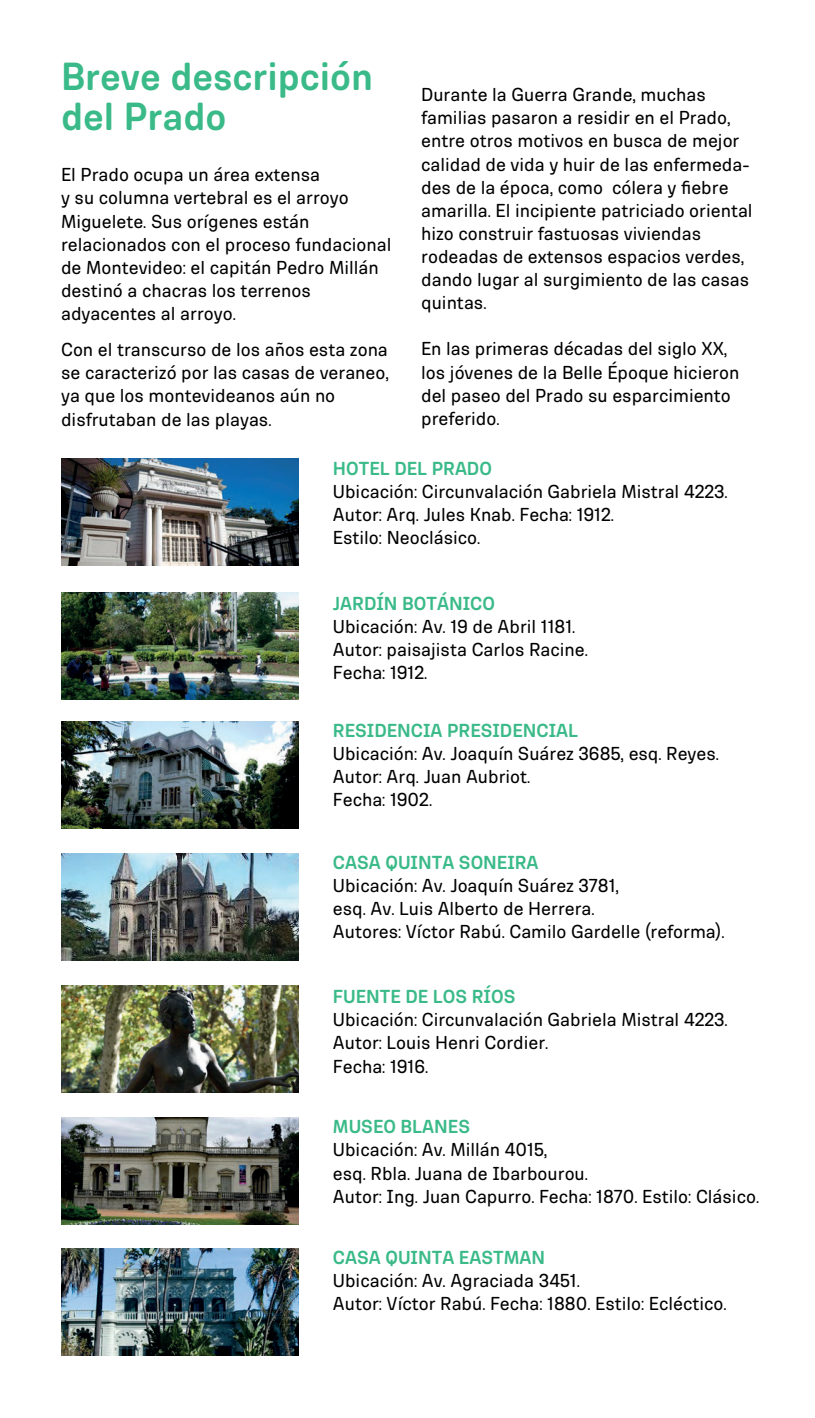
<style>
.page{position:relative;width:815px;height:1418px;background:#fff}
.page>*{position:absolute;margin:0;border:0;box-sizing:border-box;transform-origin:0 0}
.t1{font:700 40px/40px "Ciudadana";color:#3aba88}
.t2{font:19.25px/23px "Ciudadana";color:#000001}
.t3{font:700 19.25px "Ciudadana";color:#3aba88}
</style>
<div class="page">
<img style="left:61px;top:592px;width:238px;height:107px">
<img style="left:61px;top:458px;width:238px;height:107px">
<img style="left:61px;top:722px;width:238px;height:107px">
<img style="left:61px;top:853px;width:238px;height:107px">
<img style="left:61px;top:985px;width:238px;height:107px">
<img style="left:61px;top:1117px;width:238px;height:107px">
<img style="left:61px;top:1248px;width:238px;height:106px">
<h1 class="t1" style="left:61px;top:56px;width:313px">Breve descripción del Prado</h1>
<p class="t2" style="left:61px;top:165px;width:332px">El Prado ocupa un área extensa<br>y su columna vertebral es el arroyo<br>Miguelete. Sus orígenes están relacionados con el proceso fundacional de Montevideo: el capitán Pedro Millán destinó a chacras los terrenos adyacentes al arroyo.</p>
<p class="t2" style="left:61px;top:340px;width:329px">Con el transcurso de los años esta zona se caracterizó por las casas de veraneo, ya que los montevideanos aún no disfrutaban de las playas.</p>
<p class="t2" style="left:421px;top:85px;width:333px">Durante la Guerra Grande, muchas familias pasaron a residir en el Prado, entre otros motivos en busca de mejor calidad de vida y huir de las enfermeda&shy;des de la época, como cólera y fiebre amarilla. El incipiente patriciado oriental hizo construir fastuosas viviendas rodeadas de extensos espacios verdes, dando lugar al surgimiento de las casas quintas.</p>
<p class="t2" style="left:421px;top:339px;width:320px">En las primeras décadas del siglo XX, los jóvenes de la Belle Époque hicieron del paseo del Prado su esparcimiento preferido.</p>
<p class="t3" style="left:333px;top:457px;width:160px">HOTEL DEL PRADO</p>
<p class="t2" style="left:333px;top:481px;width:396px">Ubicación: Circunvalación Gabriela Mistral 4223.<br>Autor: Arq. Jules Knab. Fecha: 1912.<br>Estilo: Neoclásico.</p>
<p class="t3" style="left:333px;top:592px;width:163px">JARDÍN BOTÁNICO</p>
<p class="t2" style="left:333px;top:616px;width:256px">Ubicación: Av. 19 de Abril 1181.<br>Autor: paisajista Carlos Racine.<br>Fecha: 1912.</p>
<p class="t3" style="left:333px;top:718px;width:247px">RESIDENCIA PRESIDENCIAL</p>
<p class="t2" style="left:333px;top:743px;width:388px">Ubicación: Av. Joaquín Suárez 3685, esq. Reyes.<br>Autor: Arq. Juan Aubriot.<br>Fecha: 1902.</p>
<p class="t3" style="left:333px;top:850px;width:207px">CASA QUINTA SONEIRA</p>
<p class="t2" style="left:333px;top:875px;width:393px">Ubicación: Av. Joaquín Suárez 3781,<br>esq. Av. Luis Alberto de Herrera.<br>Autores: Víctor Rabú. Camilo Gardelle (reforma).</p>
<p class="t3" style="left:333px;top:985px;width:184px">FUENTE DE LOS RÍOS</p>
<p class="t2" style="left:333px;top:1009px;width:396px">Ubicación: Circunvalación Gabriela Mistral 4223.<br>Autor: Louis Henri Cordier.<br>Fecha: 1916.</p>
<p class="t3" style="left:333px;top:1115px;width:139px">MUSEO BLANES</p>
<p class="t2" style="left:333px;top:1139px;width:428px">Ubicación: Av. Millán 4015,<br>esq. Rbla. Juana de Ibarbourou.<br>Autor: Ing. Juan Capurro. Fecha: 1870. Estilo: Clásico.</p>
<p class="t3" style="left:333px;top:1246px;width:214px">CASA QUINTA EASTMAN</p>
<p class="t2" style="left:333px;top:1270px;width:395px">Ubicación: Av. Agraciada 3451.<br>Autor: Víctor Rabú. Fecha: 1880. Estilo: Ecléctico.</p>
</div>
